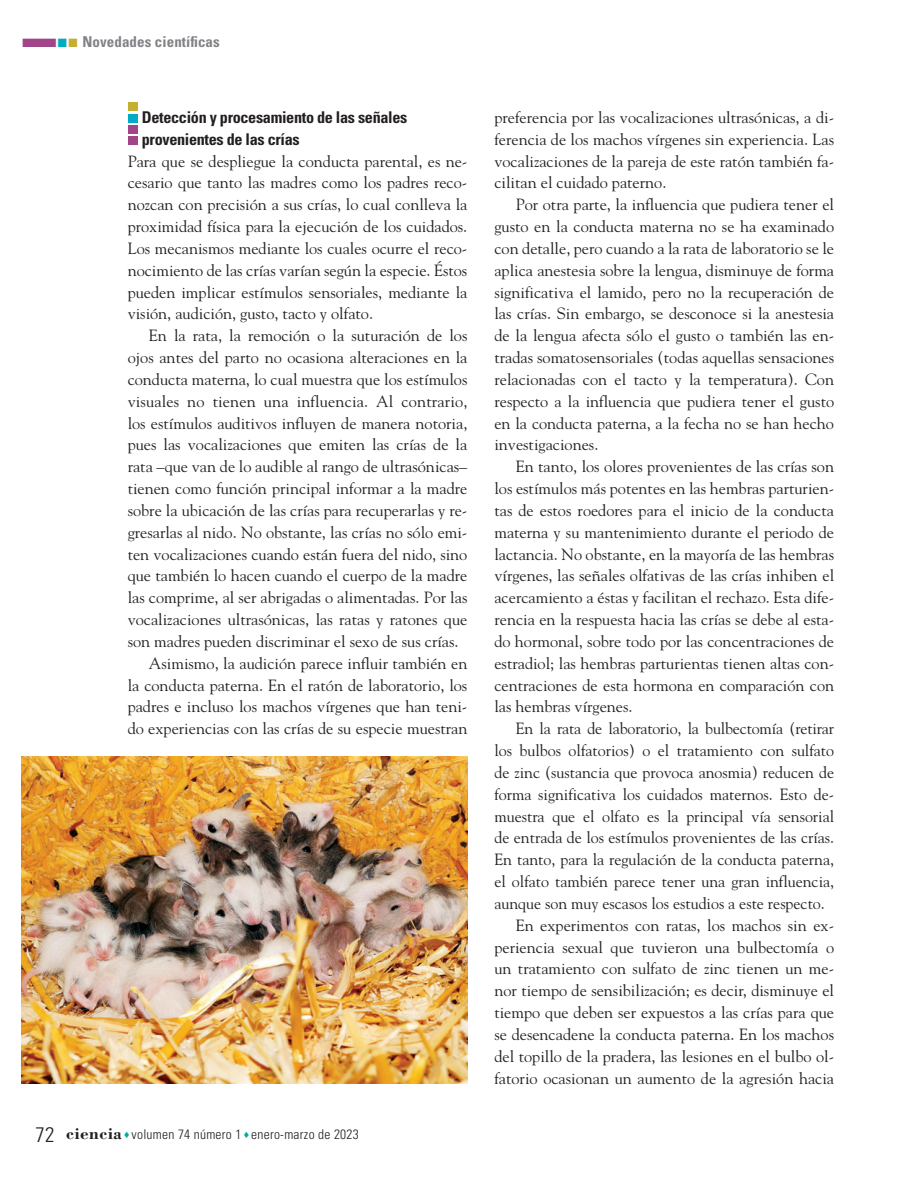
<style>
.page{position:relative;width:915px;height:1191px;background:#fff}
.page>*{position:absolute;margin:0;border:0;box-sizing:border-box;transform-origin:0 0}
._02N_Normal_Sin{font:16.2px/21.8px "Goudy Std";color:#231f20;text-align:justify}
._01N_Subtitulo1{font:700 condensed 16.2px/21.8px "Univers LT Std";letter-spacing:-.02em;color:#231f20}
.t1{font:700 condensed 15px "Univers LT Std";letter-spacing:.005em;color:#808285}
.t2{font:300 condensed 13.5px "Univers LT Std";letter-spacing:.02em;color:#231f20}
.s1{color:#a1458a}
.s2{color:#00abc3}
.s3{color:#c5af30}
.s4{font-size:21px}
.s5{font-family:"Bodoni Std";font-weight:700;font-stretch:normal;font-size:17.25px}
.s6{color:#00a99b}
</style>
<div class="page">
<div style="left:128px;top:136px;width:9px;height:9px;background:#a1458a"></div>
<div style="left:128px;top:125px;width:9px;height:8px;background:#a1458a"></div>
<div style="left:128px;top:114px;width:9px;height:8px;background:#00abc3"></div>
<div style="left:128px;top:103px;width:9px;height:8px;background:#c5af30"></div>
<img style="left:21px;top:756px;width:446px;height:327px">
<p class="t1" style="left:21px;top:32px;width:200px"><span class="s1">■</span><span class="s2">■</span><span class="s3">■</span> Novedades científicas</p>
<p class="_01N_Subtitulo1" style="left:142px;top:106px;width:267px">Detección y procesamiento de las señales provenientes de las crías</p>
<p class="_02N_Normal_Sin" style="left:128px;top:150px;width:341px">Para que se despliegue la conducta parental, es ne&shy;cesario que tanto las madres como los padres reco&shy;nozcan con precisión a sus crías, lo cual conlleva la proximidad física para la ejecución de los cuidados.<br>Los mecanismos mediante los cuales ocurre el reco&shy;nocimiento de las crías varían según la especie. Éstos pueden implicar estímulos sensoriales, mediante la visión, audición, gusto, tacto y olfato.</p>
<p class="_02N_Normal_Sin" style="left:128px;top:324px;width:341px;text-indent:21px">En la rata, la remoción o la suturación de los ojos antes del parto no ocasiona alteraciones en la conducta materna, lo cual muestra que los estímulos visuales no tienen una influencia. Al contrario, los estímulos auditivos influyen de manera notoria, pues las vocalizaciones que emiten las crías de la rata –que van de lo audible al rango de ultrasónicas– tienen como función principal informar a la madre sobre la ubicación de las crías para recuperarlas y re&shy;gresarlas al nido. No obstante, las crías no sólo emi&shy;ten vocalizaciones cuando están fuera del nido, sino que también lo hacen cuando el cuerpo de la madre las comprime, al ser abrigadas o alimentadas. Por las vocalizaciones ultrasónicas, las ratas y ratones que son madres pueden discriminar el sexo de sus crías.</p>
<p class="_02N_Normal_Sin" style="left:128px;top:652px;width:341px;text-indent:21px">Asimismo, la audición parece influir también en la conducta paterna. En el ratón de laboratorio, los padres e incluso los machos vírgenes que han teni&shy;do experiencias con las crías de su especie muestran</p>
<p class="t2" style="left:36px;top:1126px;width:325px"><span class="s4">72</span> <span class="s5">ciencia</span> <span class="s6">♦</span> volumen 74 número 1 <span class="s6">♦</span> enero-marzo de 2023</p>
<p class="_02N_Normal_Sin" style="left:494px;top:106px;width:341px">preferencia por las vocalizaciones ultrasónicas, a di&shy;ferencia de los machos vírgenes sin experiencia. Las vocalizaciones de la pareja de este ratón también fa&shy;cilitan el cuidado paterno.</p>
<p class="_02N_Normal_Sin" style="left:494px;top:193px;width:341px;text-indent:21px">Por otra parte, la influencia que pudiera tener el gusto en la conducta materna no se ha examinado con detalle, pero cuando a la rata de laboratorio se le aplica anestesia sobre la lengua, disminuye de forma significativa el lamido, pero no la recuperación de las crías. Sin embargo, se desconoce si la anestesia de la lengua afecta sólo el gusto o también las en&shy;tradas somatosensoriales (todas aquellas sensaciones relacionadas con el tacto y la temperatura). Con respecto a la influencia que pudiera tener el gusto en la conducta paterna, a la fecha no se han hecho investigaciones.</p>
<p class="_02N_Normal_Sin" style="left:494px;top:455px;width:341px;text-indent:21px">En tanto, los olores provenientes de las crías son los estímulos más potentes en las hembras parturien&shy;tas de estos roedores para el inicio de la conducta materna y su mantenimiento durante el periodo de lactancia. No obstante, en la mayoría de las hembras vírgenes, las señales olfativas de las crías inhiben el acercamiento a éstas y facilitan el rechazo. Esta dife&shy;rencia en la respuesta hacia las crías se debe al esta&shy;do hormonal, sobre todo por las concentraciones de estradiol; las hembras parturientas tienen altas con&shy;centraciones de esta hormona en comparación con las hembras vírgenes.</p>
<p class="_02N_Normal_Sin" style="left:494px;top:717px;width:341px;text-indent:21px">En la rata de laboratorio, la bulbectomía (retirar los bulbos olfatorios) o el tratamiento con sulfato de zinc (sustancia que provoca anosmia) reducen de forma significativa los cuidados maternos. Esto de&shy;muestra que el olfato es la principal vía sensorial de entrada de los estímulos provenientes de las crías.<br>En tanto, para la regulación de la conducta paterna, el olfato también parece tener una gran influencia, aunque son muy escasos los estudios a este respecto.</p>
<p class="_02N_Normal_Sin" style="left:494px;top:914px;width:341px;text-indent:21px">En experimentos con ratas, los machos sin ex&shy;periencia sexual que tuvieron una bulbectomía o un tratamiento con sulfato de zinc tienen un me&shy;nor tiempo de sensibilización; es decir, disminuye el tiempo que deben ser expuestos a las crías para que se desencadene la conducta paterna. En los machos del topillo de la pradera, las lesiones en el bulbo ol&shy;fatorio ocasionan un aumento de la agresión hacia</p>
</div>
